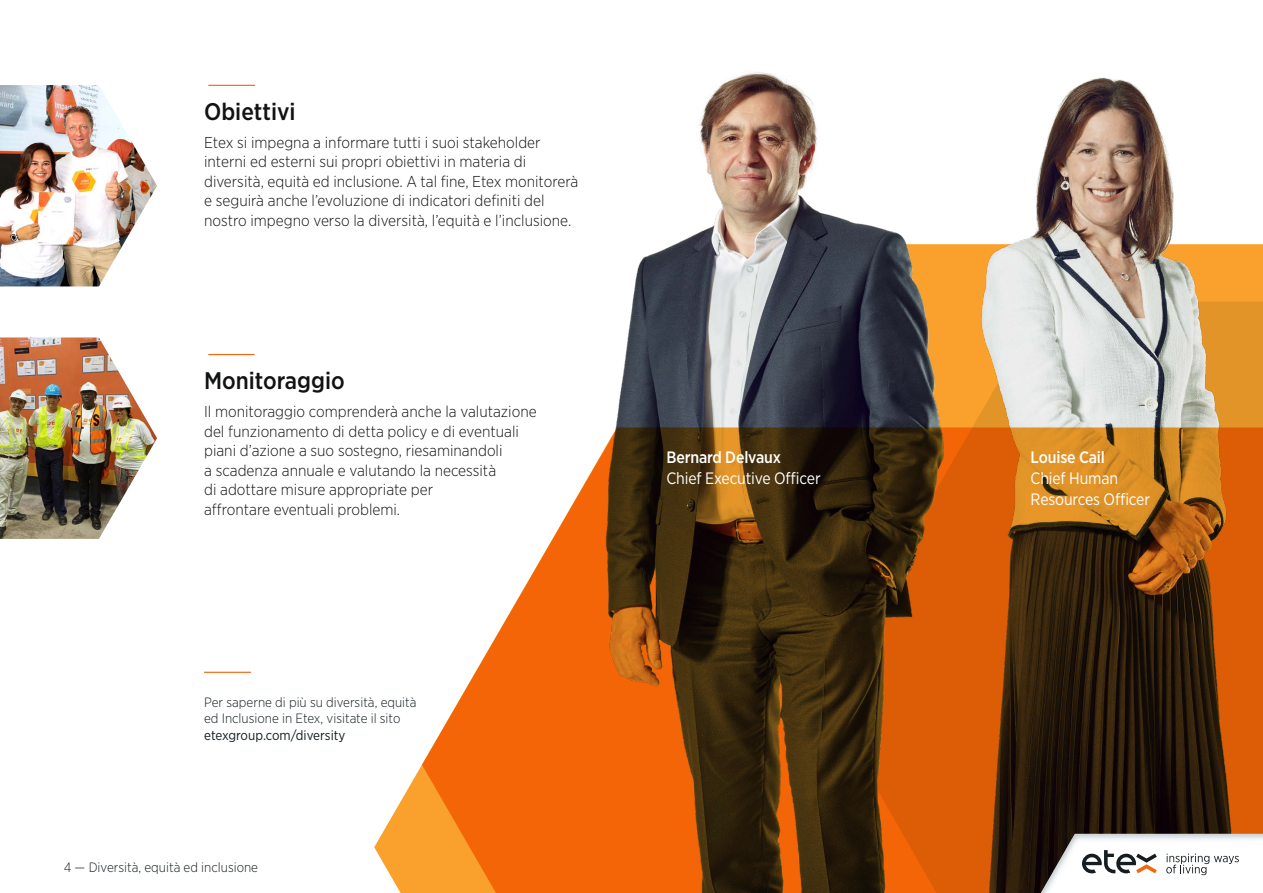
<style>
.page{position:relative;width:1263px;height:893px;background:#fff}
.page>*{position:absolute;margin:0;border:0;box-sizing:border-box;transform-origin:0 0}
.t1{font:500 24px "Gotham Narrow";color:#111212}
.t2{font:16.5px/21px "Gotham Narrow";letter-spacing:-.01em;color:#fff}
.t3{font:500 16.5px "Gotham Narrow";letter-spacing:-.01em;color:#fff}
.t4{font:300 15.75px/19.5px "Gotham Narrow";color:#111212}
.t5{font:300 13.5px/16.5px "Gotham Narrow";color:#151d21}
.t6{font:13.5px "Gotham Narrow";color:#151d21}
</style>
<div class="page">
<img style="left:1175px;top:244px;width:88px;height:183px">
<img style="left:615px;top:72px;width:560px;height:355px">
<svg style="left:374px;top:427px;width:889px;height:466px;background:#995d2b"></svg>
<img style="left:0;top:85px;width:157px;height:201px">
<img style="left:0;top:337px;width:157px;height:202px">
<hr style="left:208px;top:85px;width:47px;height:1px;background:#f06910">
<hr style="left:208px;top:354px;width:46px;height:1px;background:#f06910">
<hr style="left:204px;top:672px;width:47px;height:1px;background:#f06910">
<svg style="left:1033px;top:834px;width:230px;height:59px"></svg>
<h1 class="t1" style="left:204px;top:96px;width:93px">Obiettivi</h1>
<p class="t4" style="left:204px;top:132px;width:376px">Etex si impegna a informare tutti i suoi stakeholder interni ed esterni sui propri obiettivi in materia di diversità, equità ed inclusione. A tal fine, Etex monitorerà e seguirà anche l’evoluzione di indicatori definiti del nostro impegno verso la diversità, l’equità e l’inclusione.</p>
<h1 class="t1" style="left:204px;top:365px;width:142px">Monitoraggio</h1>
<p class="t4" style="left:204px;top:401px;width:334px">Il monitoraggio comprenderà anche la valutazione del funzionamento di detta policy e di eventuali piani d’azione a suo sostegno, riesaminandoli<br>a scadenza annuale e valutando la necessità<br>di adottare misure appropriate per<br>affrontare eventuali problemi.</p>
<p class="t5" style="left:204px;top:694px;width:214px">Per saperne di più su diversità, equità ed Inclusione in Etex, visitate il sito</p>
<p class="t6" style="left:204px;top:727px;width:143px">etexgroup.com/diversity</p>
<p class="t5" style="left:64px;top:858px;width:196px">4 — Diversità, equità ed inclusione</p>
<p class="t3" style="left:666px;top:447px;width:116px">Bernard Delvaux</p>
<p class="t2" style="left:666px;top:467px;width:156px">Chief Executive Officer</p>
<p class="t3" style="left:1030px;top:447px;width:76px">Louise Cail</p>
<p class="t2" style="left:1030px;top:467px;width:121px">Chief Human<br>Resources Officer</p>
</div>
